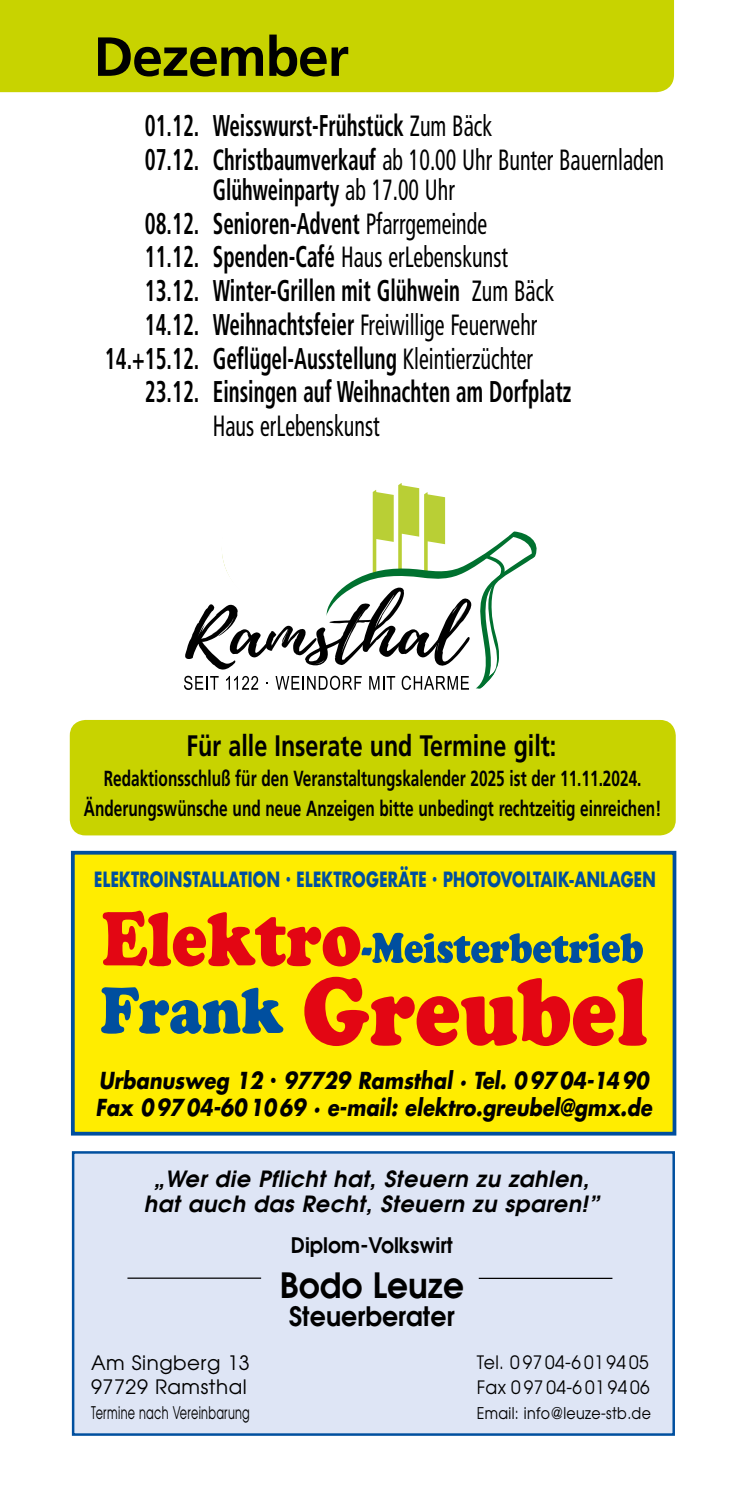
<style>
.page{position:relative;width:745px;height:1489px;background:#fff}
.page>*{position:absolute;margin:0;border:0;box-sizing:border-box;transform-origin:0 0}
.t1{font:700 55px "Frutiger";letter-spacing:-.02em;color:#000}
.t2{font:600 34.75px "Avant Garde";color:#000;scale:.95 1}
.t3{font:700 condensed 30px "Frutiger";color:#000;scale:.7 1}
.t4{font:700 29.5px "Frutiger";color:#000;scale:.79 1}
.t5{font:condensed 29.25px/30px "Frutiger";color:#000;scale:.75 1}
.t6{font:600 26.75px "Avant Garde";color:#000;scale:.95 1}
.t7{font:italic 700 22.75px/27.2px "Futura";color:#000;scale:.85 1}
.t8{font:italic 600 22.25px/24.8px "Avant Garde";letter-spacing:.025em;color:#000;text-align:center}
.t9{font:700 21.75px/29.5px "Frutiger";color:#000;text-align:center;scale:.71 1}
.t10{font:600 21.25px "Avant Garde";color:#000;scale:.95 1}
.t11{font:700 20.5px "Futura";letter-spacing:-.015em;color:#004f9f;scale:.75 1}
.t12{font:19.75px/23.8px "Avant Garde";letter-spacing:.025em;color:#000}
.t13{font:18.5px/25.2px "Avant Garde";letter-spacing:.025em;color:#000;scale:.94 1}
.t14{font:17.25px "Avant Garde";letter-spacing:.025em;color:#000;scale:.65 1}
.t15{font:16px "Avant Garde";letter-spacing:.025em;color:#000;scale:.88 1}
.s1{font-weight:400;font-size:29.25px}
.s2{font-weight:700;font-size:30px}
.s3{font-weight:700}
.s4{font-style:normal}
</style>
<div class="page">
<div style="left:0;top:0;width:673px;height:92px;background:#c8d300"></div>
<div style="left:72px;top:1151px;width:602px;height:284px;background:#dee5f5;border:2px solid #004f9f"></div>
<hr style="left:127px;top:1277px;width:134px;height:1px;background:#000">
<hr style="left:478px;top:1277px;width:134px;height:1px;background:#000">
<div style="left:70px;top:720px;width:605px;height:115px;background:#c8d300;border-radius:16px"></div>
<div style="left:71px;top:850px;width:605px;height:285px;background:#ffed00;border:4px solid #004f9f"></div>
<svg style="left:103px;top:910px;width:539px;height:56px"></svg>
<svg style="left:304px;top:976px;width:342px;height:70px"></svg>
<svg style="left:101px;top:987px;width:182px;height:46px"></svg>
<svg style="left:184px;top:483px;width:353px;height:207px"></svg>
<div style="left:221px;top:484px;width:122px;height:124px;background:#fff;border-radius:50%"></div>
<h1 class="t1" style="left:93px;top:24px;width:257px">Dezember</h1>
<p class="t3" style="left:145px;top:108px;width:497px">01.12. Weisswurst-Frühstück <span class="s1">Zum Bäck</span></p>
<p class="t5" style="left:213px;top:145px;width:602px;text-indent:-68px"><span class="s2">07.12.</span> <span class="s3">Christbaumverkauf</span> ab 10.00 Uhr Bunter Bauernladen<br><span class="s3">Glühweinparty</span> ab 17.00 Uhr</p>
<p class="t3" style="left:145px;top:205px;width:490px">08.12. Senioren-Advent <span class="s1">Pfarrgemeinde</span></p>
<p class="t3" style="left:145px;top:239px;width:520px">11.12. Spenden-Café <span class="s1">Haus erLebenskunst</span></p>
<p class="t3" style="left:145px;top:273px;width:586px">13.12. Winter-Grillen mit Glühwein <span class="s1">Zum Bäck</span></p>
<p class="t3" style="left:145px;top:306px;width:562px">14.12. Weihnachtsfeier <span class="s1">Freiwillige Feuerwehr</span></p>
<p class="t3" style="left:105px;top:340px;width:612px">14.+15.12. Geflügel-Ausstellung <span class="s1">Kleintierzüchter</span></p>
<p class="t3" style="left:145px;top:374px;width:610px">23.12. Einsingen auf Weihnachten am Dorfplatz</p>
<p class="t5" style="left:213px;top:411px;width:224px">Haus erLebenskunst</p>
<p class="t4" style="left:186px;top:728px;width:469px">Für alle Inserate und Termine gilt:</p>
<p class="t9" style="left:84px;top:763px;width:814px">Redaktionsschluß für den Veranstaltungskalender 2025 ist der 11.11.2024.<br>Änderungswünsche und neue Anzeigen bitte unbedingt rechtzeitig einreichen!</p>
<p class="t11" style="left:94px;top:864px;width:750px">ELEKTROINSTALLATION · ELEKTROGERÄTE · PHOTOVOLTAIK-ANLAGEN</p>
<p class="t7" style="left:95px;top:1065px;width:655px">Urbanusweg 12 <span class="s4">·</span> 97729 Ramsthal · Tel. 09704-1490<br>Fax 09704-601069 · e-mail: elektro.greubel@gmx.de</p>
<p class="t8" style="left:144px;top:1166px;width:456px">„Wer die Pflicht hat, Steuern zu zahlen, hat auch das Recht, Steuern zu sparen!”</p>
<p class="t10" style="left:291px;top:1230px;width:172px">Diplom-Volkswirt</p>
<p class="t2" style="left:280px;top:1262px;width:195px">Bodo Leuze</p>
<p class="t6" style="left:289px;top:1298px;width:176px">Steuerberater</p>
<p class="t12" style="left:91px;top:1350px;width:160px">Am Singberg 13<br>97729 Ramsthal</p>
<p class="t14" style="left:91px;top:1402px;width:245px">Termine nach Vereinbarung</p>
<p class="t13" style="left:476px;top:1348px;width:185px">Tel. 0 97 04-6 01 94 05<br>Fax 0 97 04-6 01 94 06</p>
<p class="t15" style="left:476px;top:1403px;width:199px">Email: info@leuze-stb.de</p>
</div>
